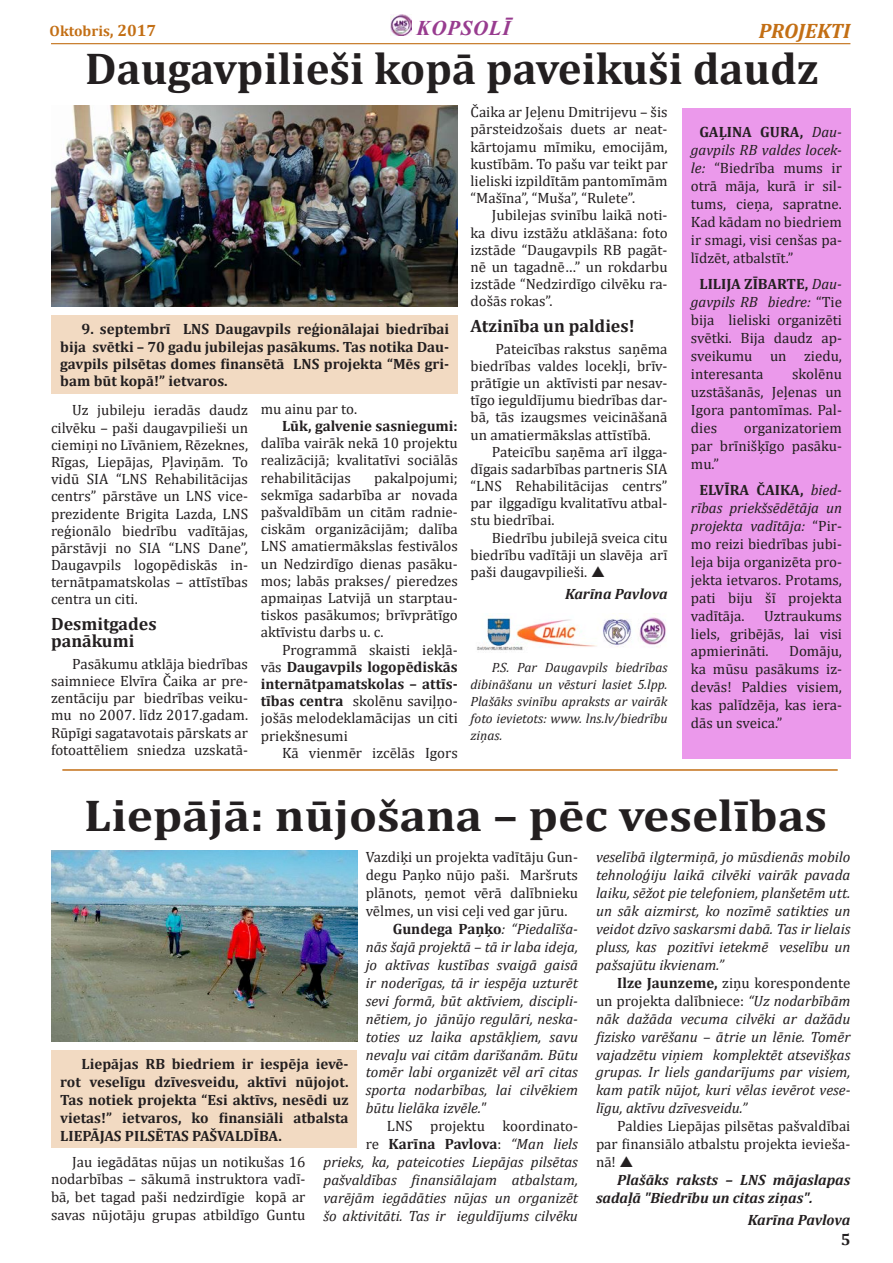
<style>
.page{position:relative;width:893px;height:1263px;background:#fff}
.page>*{position:absolute;margin:0;border:0;box-sizing:border-box;transform-origin:0 0}
.t1{font:700 44.85px "Cambria";color:#231f20}
.t2{font:700 44.85px "Cambria";color:#231f20;scale:1.1 1}
.t3{font:italic 700 21px "Cambria";color:#c36f15}
.t4{font:italic 700 21px "Times New Roman";letter-spacing:.035em;color:#983c8f}
.No_Spacing{font:700 18px/17.2px "Cambria";color:#231f20}
.t5{font:700 16.5px "Cambria";color:#231f20}
.No_Spacing-2{font:15px/17.2px "Cambria";color:#231f20;text-align:justify}
.t6{font:italic 15px/18px "Cambria";color:#231f20;text-align:justify}
.No_Spacing-3{font:700 15px/18px "Cambria";color:#231f20;text-align:justify}
.No_Spacing-4{font:italic 700 15px/18px "Cambria";color:#231f20}
.t7{font:700 15px "Cambria";color:#c36f15}
.No_Spacing-5{font:italic 13.5px/17.2px "Cambria";color:#231f20;text-align:justify}
.s1{font-size:16.5px}
.s2{font-weight:700}
.s3{font-style:italic}
.s4{font-weight:700;font-style:normal}
.s5{font-style:normal}
</style>
<div class="page">
<img style="left:390px;top:14px;width:21px;height:21px">
<hr style="left:51px;top:43px;width:799px;height:1px;background:#c36f15">
<div style="left:682px;top:109px;width:168px;height:650px;background:#eb99eb"></div>
<img style="left:51px;top:106px;width:407px;height:200px">
<div style="left:52px;top:315px;width:406px;height:79px;background:#f2dac2"></div>
<hr style="left:62px;top:769px;width:776px;height:2px;background:#c36f15">
<img style="left:51px;top:850px;width:306px;height:191px">
<div style="left:52px;top:1050px;width:305px;height:98px;background:#f2dac2"></div>
<img style="left:477px;top:613px;width:189px;height:38px">
<p class="t7" style="left:50px;top:20px;width:108px">Oktobris<span class="s1">, 2017</span></p>
<h2 class="t4" style="left:417px;top:13px;width:95px">KOPSOLĪ</h2>
<p class="t3" style="left:759px;top:16px;width:93px">PROJEKTI</p>
<p class="t1" style="left:85px;top:37px;width:735px">Daugavpilieši kopā paveikuši daudz</p>
<p class="No_Spacing-2" style="left:691px;top:123px;width:153px;line-height:18px;text-indent:8px"><span class="s2">GAĻINA GURA,</span> <span class="s3">Dau&shy;gavpils RB valdes locek&shy;le:</span> “Biedrība mums ir otrā māja, kurā ir sil&shy;tums, cieņa, sapratne.<br>Kad kādam no biedriem ir smagi, visi cenšas pa&shy;līdzēt, atbalstīt.”</p>
<p class="No_Spacing-2" style="left:691px;top:275px;width:153px;line-height:18px;text-indent:8px"><span class="s2">LILIJA ZĪBARTE,</span> <span class="s3">Dau&shy;gavpils RB biedre:</span> “Tie bija lieliski organizēti svētki. Bija daudz ap&shy;sveikumu un ziedu, interesanta</p>
<p class="No_Spacing-2" style="left:471px;top:103px;width:199px">Čaika ar Jeļenu Dmitrijevu – šis pārsteidzošais duets ar neat&shy;kārtojamu mīmiku, emocijām, kustībām. To pašu var teikt par lieliski izpildītām pantomīmām “Mašīna”, “Muša”, “Rulete”.</p>
<p class="No_Spacing-2" style="left:471px;top:207px;width:199px;text-indent:21px">Jubilejas svinību laikā noti&shy;ka divu izstāžu atklāšana: foto izstāde “Daugavpils RB pagāt&shy;nē un tagadnē…” un rokdarbu izstāde “Nedzirdīgo cilvēku ra&shy;došās rokas”.</p>
<p class="No_Spacing" style="left:471px;top:317px;width:166px">Atzinība un paldies!</p>
<p class="No_Spacing-2" style="left:471px;top:340px;width:199px;text-indent:25px">Pateicības rakstus saņēma biedrības valdes locekļi, brīv&shy;prātīgie un aktīvisti par nesav&shy;tīgo ieguldījumu biedrības dar&shy;bā, tās izaugsmes veicināšanā un amatiermākslas attīstībā.</p>
<p class="No_Spacing-2" style="left:471px;top:443px;width:199px;text-indent:21px">Pateicību saņēma arī ilgga&shy;dīgais sadarbības partneris SIA “LNS Rehabilitācijas centrs” par ilggadīgu kvalitatīvu atbal&shy;stu biedrībai.</p>
<p class="No_Spacing-2" style="left:471px;top:529px;width:198px;text-indent:21px">Biedrību jubilejā sveica citu biedrību vadītāji un slavēja arī paši daugavpilieši.</p>
<p class="No_Spacing-4" style="left:565px;top:584px;width:104px">Karīna Pavlova</p>
<p class="No_Spacing-3" style="left:60px;top:320px;width:391px;line-height:17.2px;text-indent:21px">9. septembrī LNS Daugavpils reģionālajai biedrībai bija svētki – 70 gadu jubilejas pasākums. Tas notika Dau&shy;gavpils pilsētas domes finansētā LNS projekta “Mēs gri&shy;bam būt kopā!” ietvaros.</p>
<p class="No_Spacing-2" style="left:691px;top:365px;width:153px;line-height:18px;text-indent:101px">skolēnu uzstāšanās, Jeļenas un Igora pantomīmas. Pal&shy;dies</p>
<p class="No_Spacing-2" style="left:261px;top:400px;width:98px">mu ainu par to.</p>
<p class="No_Spacing-2" style="left:261px;top:417px;width:198px;text-indent:21px"><span class="s2">Lūk, galvenie sasniegumi: </span>dalība vairāk nekā 10 projektu realizācijā; kvalitatīvi sociālās rehabilitācijas</p>
<p class="No_Spacing-2" style="left:51px;top:401px;width:199px;text-indent:21px">Uz jubileju ieradās daudz cilvēku – paši daugavpilieši un ciemiņi no Līvāniem, Rēzeknes, Rīgas, Liepājas, Pļaviņām. To vidū SIA “LNS Rehabilitācijas centrs” pārstāve un LNS vice&shy;prezidente Brigita Lazda, LNS reģionālo biedrību vadītājas, pārstāvji no SIA “LNS Dane”, Daugavpils logopēdiskās in&shy;ternātpamatskolas – attīstības centra un citi.</p>
<p class="No_Spacing" style="left:51px;top:615px;width:107px">Desmitgades panākumi</p>
<p class="No_Spacing-2" style="left:51px;top:655px;width:199px;text-indent:21px">Pasākumu atklāja biedrības saimniece Elvīra Čaika ar pre&shy;zentāciju par biedrības veiku&shy;mu no 2007. līdz 2017.gadam.<br>Rūpīgi sagatavotais pārskats ar fotoattēliem sniedza uzskatā-</p>
<p class="No_Spacing-2" style="left:691px;top:418px;width:153px;line-height:18px;text-indent:53px">organizatoriem par brīnišķīgo pasāku&shy;mu.”</p>
<p class="No_Spacing-2" style="left:691px;top:481px;width:153px;line-height:18px;text-indent:9px"><span class="s2">ELVĪRA ČAIKA,</span> <span class="s3">bied&shy;rības priekšsēdētāja un projekta vadītāja:</span> “Pir&shy;mo reizi biedrības jubi&shy;leja bija organizēta pro&shy;jekta ietvaros. Protams, pati biju šī projekta vadītāja.</p>
<p class="No_Spacing-2" style="left:261px;top:469px;width:199px;text-indent:113px">pakalpojumi; sekmīga sadarbība ar novada pašvaldībām un citām radnie&shy;ciskām organizācijām; dalība LNS amatiermākslas festivālos un Nedzirdīgo dienas pasāku&shy;mos; labās prakses/ pieredzes apmaiņas Latvijā un starptau&shy;tiskos pasākumos; brīvprātīgo aktīvistu darbs u. c.</p>
<p class="No_Spacing-2" style="left:261px;top:641px;width:199px;text-indent:21px">Programmā skaisti iekļā&shy;vās <span class="s2">Daugavpils logopēdiskās internātpamatskolas – attīs&shy;tības centra</span> skolēnu saviļņo&shy;jošās melodeklamācijas un citi priekšnesumi</p>
<p class="No_Spacing-2" style="left:282px;top:744px;width:177px">Kā vienmēr izcēlās Igors</p>
<p class="No_Spacing-2" style="left:691px;top:606px;width:153px;line-height:18px;text-indent:73px">Uztraukums liels, gribējās, lai visi apmierināti.</p>
<p class="No_Spacing-2" style="left:691px;top:642px;width:153px;line-height:18px;text-indent:98px">Domāju, ka mūsu pasākums iz&shy;devās! Paldies visiem, kas palīdzēja, kas iera&shy;dās un sveica.”</p>
<p class="No_Spacing-5" style="left:471px;top:658px;width:199px;text-indent:21px">P.S. Par Daugavpils biedrības dibināšanu un vēsturi lasiet 5.lpp.<br>Plašāks svinību apraksts ar vairāk foto ievietots: www. lns.lv/biedrību ziņas.</p>
<p class="t2" style="left:84px;top:784px;width:677px">Liepājā: nūjošana – pēc veselības</p>
<p class="No_Spacing-2" style="left:366px;top:848px;width:214px;line-height:18px">Vazdiķi un projekta vadītāju Gun&shy;degu Paņko nūjo paši. Maršruts plānots, ņemot vērā dalībnieku vēlmes, un visi ceļi ved gar jūru.</p>
<p class="t6" style="left:366px;top:919px;width:214px;text-indent:27px"><span class="s4">Gundega Paņķo</span>: “Piedalīša&shy;nās šajā projektā – tā ir laba ideja, jo aktīvas kustības svaigā gaisā ir noderīgas, tā ir iespēja uzturēt sevi formā, būt aktīviem, discipli&shy;nētiem, jo jānūjo regulāri, neska&shy;toties uz laika apstākļiem, savu nevaļu vai citām darīšanām. Būtu tomēr labi organizēt vēl arī citas sporta nodarbības, lai cilvēkiem būtu lielāka izvēle."</p>
<p class="t6" style="left:323px;top:1116px;width:256px;text-align:right"><span class="s5">LNS projektu koordinato-<br>re</span> <span class="s4">Karīna Pavlova</span><span class="s5">:</span> “Man liels prieks, ka, pateicoties Liepājas pilsētas pašvaldības finansiālajam atbalstam, varējām iegādāties nūjas un organizēt šo aktivitāti. Tas ir ieguldījums cilvēku</p>
<p class="No_Spacing-3" style="left:60px;top:1054px;width:290px;text-indent:21px">Liepājas RB biedriem ir iespēja ievē&shy;rot veselīgu dzīvesveidu, aktīvi nūjojot.<br>Tas notiek projekta “Esi aktīvs, nesēdi uz vietas!” ietvaros, ko finansiāli atbalsta LIEPĀJAS PILSĒTAS PAŠVALDĪBA.</p>
<p class="No_Spacing-2" style="left:51px;top:1152px;width:256px;line-height:18px;text-indent:21px">Jau iegādātas nūjas un notikušas 16 nodarbības – sākumā instruktora vadī&shy;bā, bet tagad paši nedzirdīgie kopā ar savas nūjotāju grupas atbildīgo Guntu</p>
<p class="t6" style="left:596px;top:847px;width:256px">veselībā ilgtermiņā, jo mūsdienās mobilo tehnoloģiju laikā cilvēki vairāk pavada laiku, sēžot pie telefoniem, planšetēm utt. un sāk aizmirst, ko nozīmē satikties un veidot dzīvo saskarsmi dabā. Tas ir lielais pluss, kas pozitīvi ietekmē veselību un pašsajūtu ikvienam.”</p>
<p class="t6" style="left:596px;top:973px;width:256px;text-indent:21px"><span class="s4">Ilze Jaunzeme,</span> <span class="s5">ziņu korespondente un projekta dalībniece:</span> “Uz nodarbībām nāk dažāda vecuma cilvēki ar dažādu fizisko varēšanu – ātrie un lēnie. Tomēr vajadzētu viņiem komplektēt atsevišķas grupas. Ir liels gandarījums par visiem, kam patīk nūjot, kuri vēlas ievērot vese&shy;līgu, aktīvu dzīvesveidu.”</p>
<p class="No_Spacing-2" style="left:596px;top:1117px;width:256px;line-height:18px;text-indent:21px">Paldies Liepājas pilsētas pašvaldībai par finansiālo atbalstu projekta ievieša&shy;nā!</p>
<p class="No_Spacing-4" style="left:596px;top:1170px;width:256px;text-indent:21px">Plašāks raksts – LNS mājaslapas sadaļā "Biedrību un citas ziņas".</p>
<p class="No_Spacing-4" style="left:748px;top:1210px;width:104px">Karīna Pavlova</p>
<p class="t5" style="left:841px;top:1227px;width:11px">5</p>
</div>
